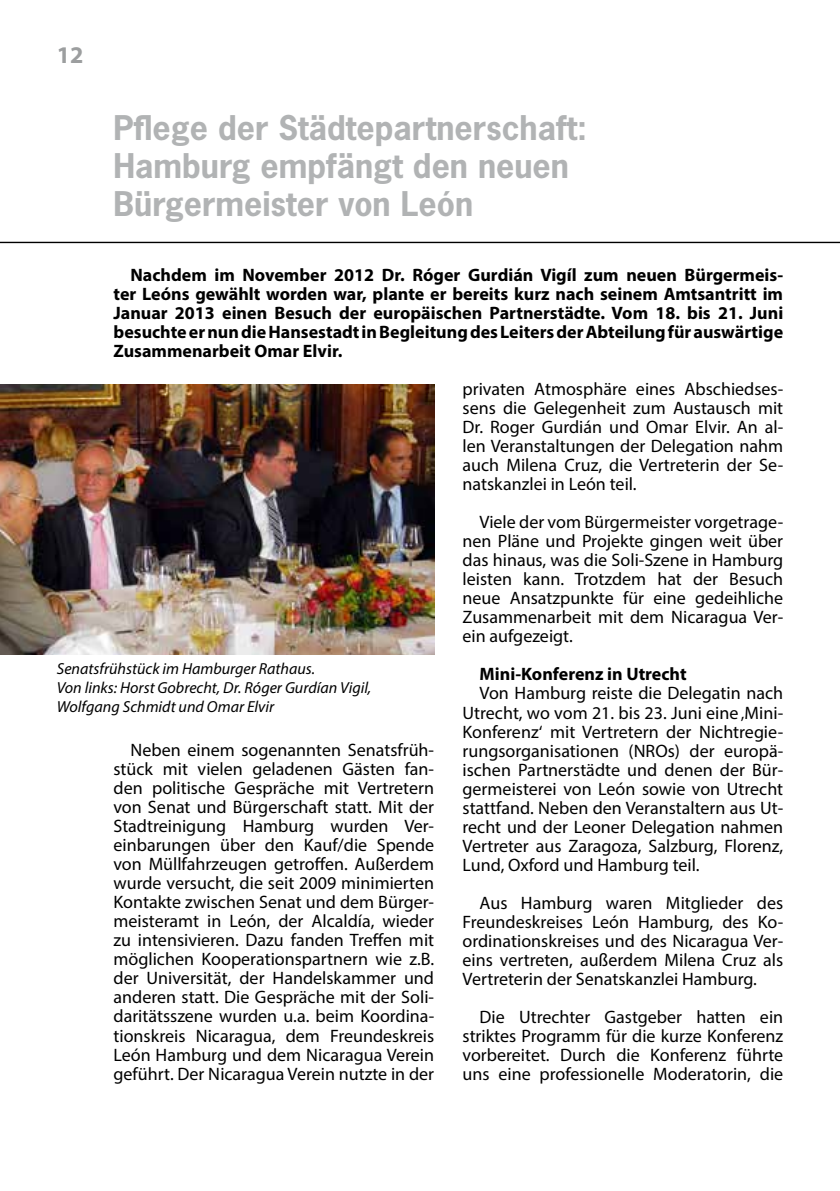
<style>
.page{position:relative;width:840px;height:1191px;background:#fff}
.page>*{position:absolute;margin:0;border:0;box-sizing:border-box;transform-origin:0 0}
.t1{font:700 32px/38.4px "News Gothic";color:#b1b3b4}
.t2{font:700 24px "Myriad Pro";color:#9c9e9f}
.t3{font:18px/19px "Myriad Pro";color:#000;text-align:justify}
.t4{font:700 18px/19px "Myriad Pro";color:#000;text-align:justify}
.t5{font:italic 16px/19px "Myriad Pro";color:#000}
</style>
<div class="page">
<hr style="left:0;top:242px;width:839px;height:1px;background:#000">
<img style="left:0;top:384px;width:434px;height:270px">
<h2 class="t2" style="left:57px;top:40px;width:28px">12</h2>
<h1 class="t1" style="left:113px;top:107px;width:475px">Pflege der Städtepartnerschaft:<br>Hamburg empfängt den neuen<br>Bürgermeister von León</h1>
<p class="t4" style="left:113px;top:265px;width:671px;text-indent:17px">Nachdem im November 2012 Dr. Róger Gurdián Vigíl zum neuen Bürgermeis&shy;ter Leóns gewählt worden war, plante er bereits kurz nach seinem Amtsantritt im Januar 2013 einen Besuch der europäischen Partnerstädte. Vom 18. bis 21. Juni besuchte er nun die Hansestadt in Begleitung des Leiters der Abteilung für auswärtige Zusammenarbeit Omar Elvir.</p>
<p class="t5" style="left:57px;top:658px;width:316px">Senatsfrühstück im Hamburger Rathaus.<br>Von links: Horst Gobrecht, Dr. Róger Gurdían Vigil,<br>Wolfgang Schmidt und Omar Elvir</p>
<p class="t3" style="left:113px;top:740px;width:322px;text-indent:17px">Neben einem sogenannten Senatsfrüh&shy;stück mit vielen geladenen Gästen fan&shy;den politische Gespräche mit Vertretern von Senat und Bürgerschaft statt. Mit der Stadtreinigung Hamburg wurden Ver&shy;einbarungen über den Kauf/die Spende von Müllfahrzeugen getroffen. Außerdem wurde versucht, die seit 2009 minimierten Kontakte zwischen Senat und dem Bürger&shy;meisteramt in León, der Alcaldía, wieder zu intensivieren. Dazu fanden Treffen mit möglichen Kooperationspartnern wie z.B. der Universität, der Handelskammer und anderen statt. Die Gespräche mit der Soli&shy;daritätsszene wurden u.a. beim Koordina&shy;tionskreis Nicaragua, dem Freundeskreis León Hamburg und dem Nicaragua Verein geführt. Der Nicaragua Verein nutzte in der</p>
<p class="t3" style="left:462px;top:379px;width:322px">privaten Atmosphäre eines Abschiedses&shy;sens die Gelegenheit zum Austausch mit Dr. Roger Gurdián und Omar Elvir. An al&shy;len Veranstaltungen der Delegation nahm auch Milena Cruz, die Vertreterin der Se&shy;natskanzlei in León teil.</p>
<p class="t3" style="left:462px;top:512px;width:322px;text-indent:17px">Viele der vom Bürgermeister vorgetrage&shy;nen Pläne und Projekte gingen weit über das hinaus, was die Soli-Szene in Hamburg leisten kann. Trotzdem hat der Besuch neue Ansatzpunkte für eine gedeihliche Zusammenarbeit mit dem Nicaragua Ver&shy;ein aufgezeigt.</p>
<p class="t4" style="left:479px;top:664px;width:208px">Mini-Konferenz in Utrecht</p>
<p class="t3" style="left:462px;top:683px;width:322px;text-indent:17px">Von Hamburg reiste die Delegatin nach Utrecht, wo vom 21. bis 23. Juni eine ‚Mini-Konferenz‘ mit Vertretern der Nichtregie&shy;rungsorganisationen (NROs) der europä&shy;ischen Partnerstädte und denen der Bür&shy;germeisterei von León sowie von Utrecht stattfand. Neben den Veranstaltern aus Ut&shy;recht und der Leoner Delegation nahmen Vertreter aus Zaragoza, Salzburg, Florenz, Lund, Oxford und Hamburg teil.</p>
<p class="t3" style="left:462px;top:892px;width:322px;text-indent:17px">Aus Hamburg waren Mitglieder des Freundeskreises León Hamburg, des Ko&shy;ordinationskreises und des Nicaragua Ver&shy;eins vertreten, außerdem Milena Cruz als Vertreterin der Senatskanzlei Hamburg.</p>
<p class="t3" style="left:462px;top:1007px;width:322px;text-indent:17px">Die Utrechter Gastgeber hatten ein striktes Programm für die kurze Konferenz vorbereitet. Durch die Konferenz führte uns eine professionelle Moderatorin, die</p>
</div>
